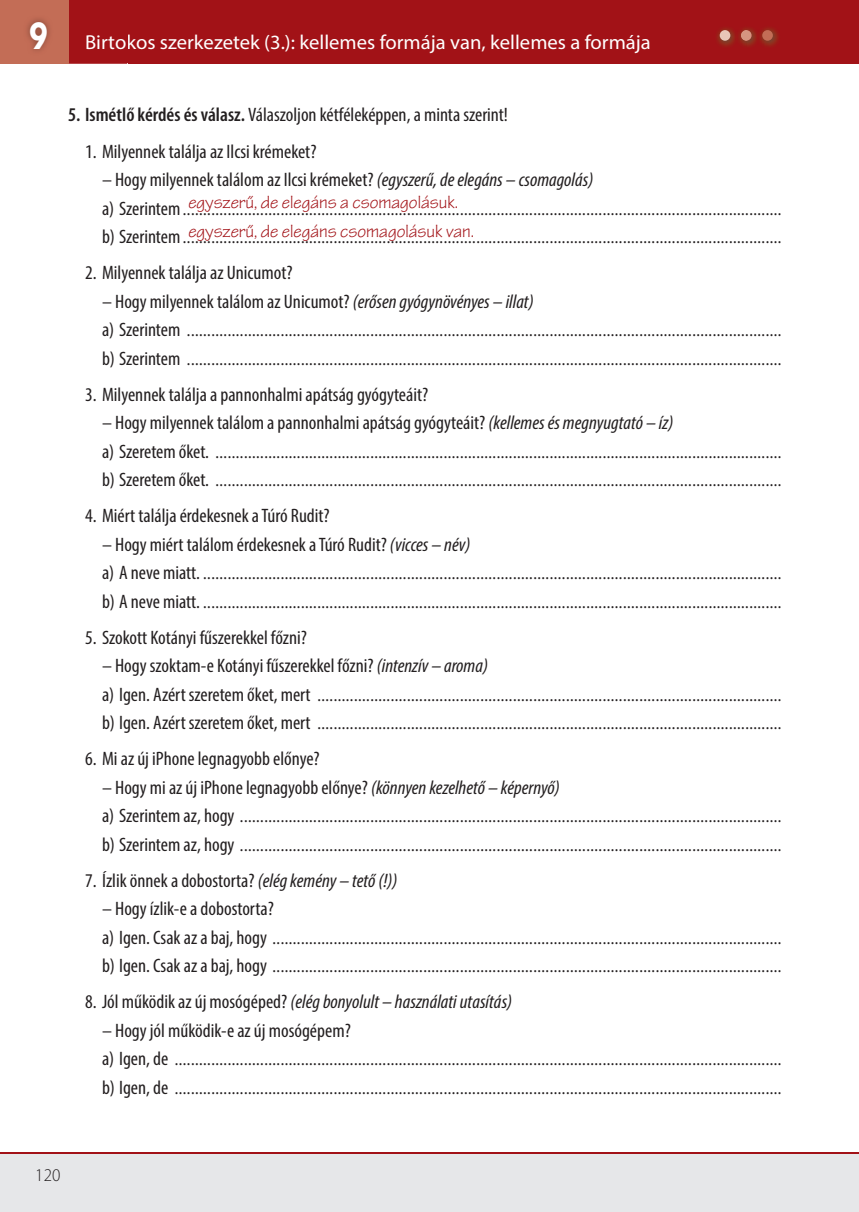
<style>
.page{position:relative;width:859px;height:1212px;background:#fff}
.page>*{position:absolute;margin:0;border:0;box-sizing:border-box;transform-origin:0 0}
.t1{font:20.25px "Myriad Pro";color:#fff}
.t2{font:condensed 19.5px "Myriad Pro";color:#231f20}
.t3{font:italic condensed 19.5px "Myriad Pro";color:#231f20}
.t4{font:18.75px/29.2px "Tekton Pro";color:#a21217}
.t5{font:300 18px "Myriad Pro";color:#231f20;scale:.95 1}
.t6{font:16.5px/28.5px "Myriad Pro";color:#231f20}
.s1{font-family:"Tw Cen";font-weight:700;font-size:42px}
.s2{font-weight:600}
.s3{font-style:italic}
.s4{font-stretch:condensed;font-size:19.5px}
.s5{font-style:normal}
</style>
<div class="page">
<div style="left:0;top:1152px;width:858px;height:60px;background:#e6e7e9"></div>
<div style="left:68px;top:0;width:790px;height:64px;background:#a21217"></div>
<div style="left:0;top:0;width:68px;height:64px;background:#c36d56"></div>
<img style="left:747px;top:28px;width:10px;height:18px">
<div style="left:741px;top:30px;width:11px;height:11px;background:#d59580;border-radius:50%"></div>
<img style="left:717px;top:28px;width:30px;height:18px">
<svg style="left:741px;top:30px;width:6px;height:11px"></svg>
<div style="left:720px;top:30px;width:10px;height:11px;background:#e9c6b8;border-radius:50%"></div>
<img style="left:768px;top:28px;width:10px;height:18px">
<img style="left:760px;top:28px;width:8px;height:18px">
<div style="left:762px;top:30px;width:11px;height:11px;background:#c36d56;border-radius:50%"></div>
<hr style="left:0;top:1152px;width:858px;height:2px;background:#a21217">
<img style="left:27px;top:16px;width:100px;height:48px">
<img style="left:87px;top:34px;width:40px;height:19px">
<p class="t1" style="left:29px;top:34px;width:623px"><span class="s1">9</span> Birtokos szerkezetek (3.): kellemes formája van, kellemes a formája</p>
<p class="t2" style="left:68px;top:108px;width:441px"><span class="s2">5. Ismétlő kérdés és válasz.</span> Válaszoljon kétféleképpen, a minta szerint!</p>
<p class="t2" style="left:85px;top:144px;width:233px">1. Milyennek találja az Ilcsi krémeket?</p>
<p class="t2" style="left:102px;top:173px;width:493px">– Hogy milyennek találom az Ilcsi krémeket? <span class="s3">(egyszerű, de elegáns – csomagolás)</span></p>
<p class="t6" style="left:102px;top:196px;width:681px"><span class="s4">a) Szerintem</span> ................................................................................................................................................... <span class="s4">b) Szerintem</span> ...................................................................................................................................................</p>
<p class="t2" style="left:85px;top:266px;width:209px">2. Milyennek találja az Unicumot?</p>
<p class="t2" style="left:102px;top:294px;width:433px">– Hogy milyennek találom az Unicumot? <span class="s3">(erősen gyógynövényes – illat)</span></p>
<p class="t6" style="left:102px;top:318px;width:681px"><span class="s4">a) Szerintem</span> .................................................................................................................................................. <span class="s4">b) Szerintem</span> ..................................................................................................................................................</p>
<p class="t2" style="left:85px;top:387px;width:345px">3. Milyennek találja a pannonhalmi apátság gyógyteáit?</p>
<p class="t2" style="left:102px;top:416px;width:573px">– Hogy milyennek találom a pannonhalmi apátság gyógyteáit? <span class="s3">(kellemes és megnyugtató – íz)</span></p>
<p class="t6" style="left:102px;top:439px;width:681px"><span class="s4">a) Szeretem őket.</span> ........................................................................................................................................... <span class="s4">b) Szeretem őket.</span> ...........................................................................................................................................</p>
<p class="t2" style="left:85px;top:509px;width:246px">4. Miért találja érdekesnek a Túró Rudit?</p>
<p class="t2" style="left:102px;top:537px;width:370px">– Hogy miért találom érdekesnek a Túró Rudit? <span class="s3">(vicces – név)</span></p>
<p class="t6" style="left:102px;top:561px;width:681px"><span class="s4">a) A neve miatt.</span> .............................................................................................................................................. <span class="s4">b) A neve miatt.</span> ..............................................................................................................................................</p>
<p class="t2" style="left:85px;top:630px;width:223px">5. Szokott Kotányi fűszerekkel főzni?</p>
<p class="t2" style="left:102px;top:659px;width:387px">– Hogy szoktam-e Kotányi fűszerekkel főzni? <span class="s3">(intenzív – aroma)</span></p>
<p class="t6" style="left:102px;top:682px;width:681px"><span class="s4">a) Igen. Azért szeretem őket, mert</span> .................................................................................................................. <span class="s4">b) Igen. Azért szeretem őket, mert</span> ..................................................................................................................</p>
<p class="t2" style="left:85px;top:752px;width:236px">6. Mi az új iPhone legnagyobb előnye?</p>
<p class="t2" style="left:102px;top:780px;width:459px">– Hogy mi az új iPhone legnagyobb előnye? <span class="s3">(könnyen kezelhető – képernyő)</span></p>
<p class="t6" style="left:102px;top:804px;width:681px"><span class="s4">a) Szerintem az, hogy</span> ..................................................................................................................................... <span class="s4">b) Szerintem az, hogy</span> .....................................................................................................................................</p>
<p class="t2" style="left:85px;top:873px;width:314px">7. Ízlik önnek a dobostorta? <span class="s3">(elég kemény – tető (!))</span></p>
<p class="t2" style="left:102px;top:902px;width:173px">– Hogy ízlik-e a dobostorta?</p>
<p class="t6" style="left:102px;top:925px;width:681px"><span class="s4">a) Igen. Csak az a baj, hogy</span> ............................................................................................................................. <span class="s4">b) Igen. Csak az a baj, hogy</span> .............................................................................................................................</p>
<p class="t3" style="left:85px;top:995px;width:429px"><span class="s5">8. Jól működik az új mosógéped?</span> (elég bonyolult – használati utasítás)</p>
<p class="t2" style="left:102px;top:1023px;width:250px">– Hogy jól működik-e az új mosógépem?</p>
<p class="t6" style="left:102px;top:1047px;width:681px"><span class="s4">a) Igen, de</span> ..................................................................................................................................................... <span class="s4">b) Igen, de</span> .....................................................................................................................................................</p>
<p class="t4" style="left:188px;top:189px;width:287px">egyszerű, de elegáns a csomagolásuk. egyszerű, de elegáns csomagolásuk van.</p>
<p class="t5" style="left:35px;top:1168px;width:28px">120</p>
</div>
